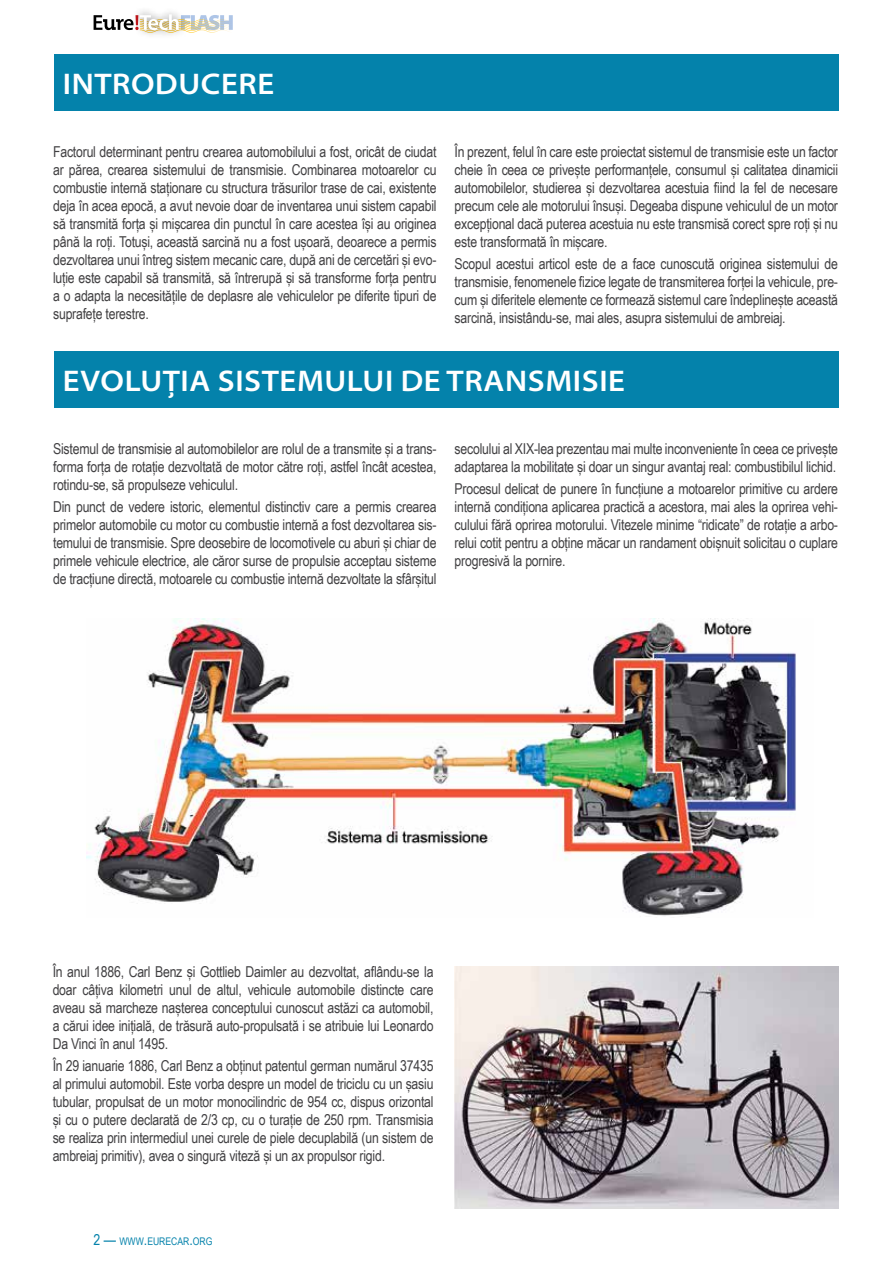
<style>
.page{position:relative;width:893px;height:1263px;background:#fff}
.page>*{position:absolute;margin:0;border:0;box-sizing:border-box;transform-origin:0 0}
.t1{font:600 semi-expanded 30px "Myriad Pro";letter-spacing:.02em;color:#fff}
.t2{font:15px/18px "Arial Narrow";letter-spacing:-.015em;color:#414042;text-align:justify}
.t3{font:10.5px "Arial Narrow";color:#0482ab}
.s1{font-size:15px}
</style>
<div class="page">
<svg style="left:94px;top:14px;width:139px;height:19px"></svg>
<div style="left:54px;top:54px;width:785px;height:57px;background:#0482ab"></div>
<div style="left:54px;top:351px;width:785px;height:57px;background:#0482ab"></div>
<img style="left:87px;top:619px;width:709px;height:297px">
<img style="left:455px;top:966px;width:383px;height:243px">
<h1 class="t1" style="left:63px;top:67px;width:213px">INTRODUCERE</h1>
<p class="t2" style="left:53px;top:142px;width:385px">Factorul determinant pentru crearea automobilului a fost, oricât de ciudat ar părea, crearea sistemului de transmisie. Combinarea motoarelor cu combustie internă staționare cu structura trăsurilor trase de cai, existente deja în acea epocă, a avut nevoie doar de inventarea unui sistem capabil să transmită forța și mișcarea din punctul în care acestea își au originea până la roți. Totuși, această sarcină nu a fost ușoară, deoarece a permis dezvoltarea unui întreg sistem mecanic care, după ani de cercetări și evo&shy;luție este capabil să transmită, să întrerupă și să transforme forța pentru a o adapta la necesitățile de deplasre ale vehiculelor pe diferite tipuri de suprafețe terestre.</p>
<p class="t2" style="left:455px;top:142px;width:385px">În prezent, felul în care este proiectat sistemul de transmisie este un factor cheie în ceea ce privește performanțele, consumul și calitatea dinamicii automobilelor, studierea și dezvoltarea acestuia fiind la fel de necesare precum cele ale motorului însuși. Degeaba dispune vehiculul de un motor excepțional dacă puterea acestuia nu este transmisă corect spre roți și nu este transformată în mișcare.</p>
<p class="t2" style="left:455px;top:254px;width:385px">Scopul acestui articol este de a face cunoscută originea sistemului de transmisie, fenomenele fizice legate de transmiterea forței la vehicule, pre&shy;cum și diferitele elemente ce formează sistemul care îndeplinește această sarcină, insistându-se, mai ales, asupra sistemului de ambreiaj.</p>
<h1 class="t1" style="left:63px;top:364px;width:564px">EVOLUȚIA SISTEMULUI DE TRANSMISIE</h1>
<p class="t2" style="left:53px;top:439px;width:385px">Sistemul de transmisie al automobilelor are rolul de a transmite și a trans&shy;forma forța de rotație dezvoltată de motor către roți, astfel încât acestea, rotindu-se, să propulseze vehiculul.</p>
<p class="t2" style="left:53px;top:497px;width:385px">Din punct de vedere istoric, elementul distinctiv care a permis crearea primelor automobile cu motor cu combustie internă a fost dezvoltarea sis&shy;temului de transmisie. Spre deosebire de locomotivele cu aburi și chiar de primele vehicule electrice, ale căror surse de propulsie acceptau sisteme de tracțiune directă, motoarele cu combustie internă dezvoltate la sfârșitul</p>
<p class="t2" style="left:455px;top:439px;width:385px">secolului al XIX-lea prezentau mai multe inconveniente în ceea ce privește adaptarea la mobilitate și doar un singur avantaj real: combustibilul lichid.</p>
<p class="t2" style="left:455px;top:479px;width:385px">Procesul delicat de punere în funcțiune a motoarelor primitive cu ardere internă condiționa aplicarea practică a acestora, mai ales la oprirea vehi&shy;culului fără oprirea motorului. Vitezele minime “ridicate” de rotație a arbo&shy;relui cotit pentru a obține măcar un randament obișnuit solicitau o cuplare progresivă la pornire.</p>
<p class="t2" style="left:53px;top:962px;width:382px">În anul 1886, Carl Benz și Gottlieb Daimler au dezvoltat, aflându-se la doar câțiva kilometri unul de altul, vehicule automobile distincte care aveau să marcheze nașterea conceptului cunoscut astăzi ca automobil, a cărui idee inițială, de trăsură auto-propulsată i se atribuie lui Leonardo Da Vinci în anul 1495.</p>
<p class="t2" style="left:53px;top:1056px;width:382px">În 29 ianuarie 1886, Carl Benz a obținut patentul german numărul 37435 al primului automobil. Este vorba despre un model de triciclu cu un șasiu tubular, propulsat de un motor monocilindric de 954 cc, dispus orizontal și cu o putere declarată de 2/3 cp, cu o turație de 250 rpm. Transmisia se realiza prin intermediul unei curele de piele decuplabilă (un sistem de ambreiaj primitiv), avea o singură viteză și un ax propulsor rigid.</p>
<p class="t3" style="left:94px;top:1233px;width:120px"><span class="s1">2 —</span> WWW<span class="s1">.</span>EURECAR<span class="s1">.</span>ORG</p>
</div>
